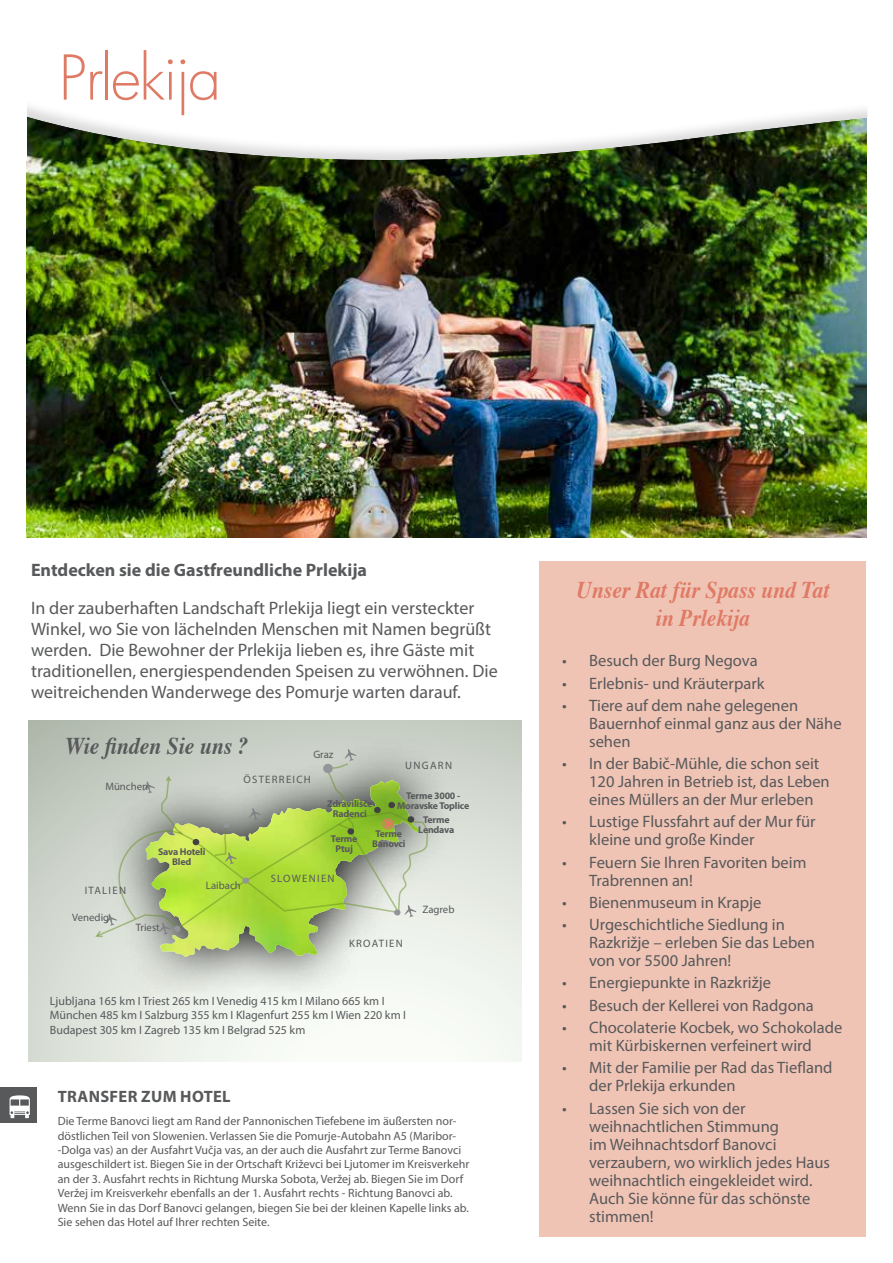
<style>
.page{position:relative;width:893px;height:1263px;background:#fff}
.page>*{position:absolute;margin:0;border:0;box-sizing:border-box;transform-origin:0 0}
.t1{font:300 60px "Futura";letter-spacing:-.025em;color:#df7a65}
.t2{font:italic 700 24px/27.6px "Times";color:#df7a65;text-align:center;scale:.9 1}
.t3{font:italic 700 24px "Times";color:#58595b;scale:.9 1}
.t4{font:18px/21px "Myriad Pro";color:#58595b}
.t5{font:700 18px "Myriad Pro";color:#58595b}
.t6{font:16.5px/18px "Myriad Pro";color:#58595b}
.t7{font:700 16.5px "Myriad Pro";letter-spacing:.02em;color:#58595b}
.t8{font:12px/14.4px "Myriad Pro";color:#58595b}
.t9{font:10.8px "Myriad Pro";letter-spacing:.12em;color:#58595b}
.t10{font:10.8px "Myriad Pro";letter-spacing:.065em;color:#58595b}
.t11{font:10.8px "Myriad Pro";color:#58595b}
.t12{font:700 9.9px/9.9px "Myriad Pro";letter-spacing:-.02em;color:#58595b;text-align:center}
</style>
<div class="page">
<div style="left:540px;top:561px;width:326px;height:675px;background:#f0c4b5"></div>
<img style="left:27px;top:237px;width:839px;height:300px">
<div style="left:0;top:1088px;width:36px;height:35px;background:#58595b"></div>
<svg style="left:10px;top:1095px;width:20px;height:23px"></svg>
<img style="left:26px;top:106px;width:841px;height:131px">
<div style="left:0;top:0;width:27px;height:160px;background:#fff"></div>
<svg style="left:28px;top:720px;width:494px;height:341px"></svg>
<svg style="left:102px;top:736px;width:358px;height:265px"></svg>
<svg style="left:145px;top:938px;width:274px;height:19px"></svg>
<svg style="left:94px;top:749px;width:335px;height:189px"></svg>
<div style="left:223px;top:822px;width:7px;height:6px;background:#939598;border-radius:50%"></div>
<div style="left:174px;top:926px;width:7px;height:6px;background:#939598;border-radius:50%"></div>
<div style="left:242px;top:877px;width:7px;height:7px;background:#939598;border-radius:50%"></div>
<h1 class="t1" style="left:59px;top:37px;width:164px">Prlekija</h1>
<p class="t5" style="left:31px;top:558px;width:338px">Entdecken sie die Gastfreundliche Prlekija</p>
<p class="t4" style="left:31px;top:597px;width:468px">In der zauberhaften Landschaft Prlekija liegt ein versteckter Winkel, wo Sie von lächelnden Menschen mit Namen begrüßt werden. Die Bewohner der Prlekija lieben es, ihre Gäste mit traditionellen, energiespendenden Speisen zu verwöhnen. Die weitreichenden Wanderwege des Pomurje warten darauf.</p>
<h2 class="t3" style="left:65px;top:724px;width:205px">Wie finden Sie uns ?</h2>
<p class="t10" style="left:313px;top:747px;width:22px">Graz</p>
<p class="t11" style="left:105px;top:779px;width:44px">München</p>
<p class="t9" style="left:243px;top:773px;width:69px">ÖSTERREICH</p>
<p class="t10" style="left:405px;top:759px;width:48px">UNGARN</p>
<p class="t9" style="left:85px;top:883px;width:43px">ITALIEN</p>
<p class="t11" style="left:72px;top:911px;width:38px">Venedig</p>
<p class="t12" style="left:158px;top:846px;width:49px">Sava Hoteli<br>Bled</p>
<p class="t10" style="left:136px;top:920px;width:26px">Triest</p>
<p class="t11" style="left:206px;top:879px;width:36px">Laibach</p>
<p class="t12" style="left:397px;top:790px;width:74px">Terme 3000 -<br>Moravske Toplice</p>
<p class="t12" style="left:327px;top:799px;width:47px">Zdravilišče<br>Radenci</p>
<p class="t12" style="left:418px;top:814px;width:38px">Terme<br>Lendava</p>
<p class="t12" style="left:372px;top:829px;width:35px">Terme<br>Banovci</p>
<p class="t12" style="left:331px;top:834px;width:28px">Terme<br>Ptuj</p>
<p class="t9" style="left:271px;top:872px;width:66px">SLOWENIEN</p>
<p class="t9" style="left:349px;top:937px;width:55px">KROATIEN</p>
<p class="t10" style="left:422px;top:903px;width:33px">Zagreb</p>
<p class="t8" style="left:50px;top:993px;width:358px">Ljubljana 165 km Ι Triest 265 km Ι Venedig 415 km Ι Milano 665 km Ι<br>München 485 km Ι Salzburg 355 km Ι Klagenfurt 255 km Ι Wien 220 km Ι<br>Budapest 305 km Ι Zagreb 135 km Ι Belgrad 525 km</p>
<p class="t7" style="left:58px;top:1086px;width:174px">TRANSFER ZUM HOTEL</p>
<p class="t8" style="left:58px;top:1114px;width:413px">Die Terme Banovci liegt am Rand der Pannonischen Tiefebene im äußersten nor&shy;döstlichen Teil von Slowenien. Verlassen Sie die Pomurje-Autobahn A5 (Maribor--Dolga vas) an der Ausfahrt Vučja vas, an der auch die Ausfahrt zur Terme Banovci ausgeschildert ist. Biegen Sie in der Ortschaft Križevci bei Ljutomer im Kreisverkehr an der 3. Ausfahrt rechts in Richtung Murska Sobota, Veržej ab. Biegen Sie im Dorf Veržej im Kreisverkehr ebenfalls an der 1. Ausfahrt rechts - Richtung Banovci ab.<br>Wenn Sie in das Dorf Banovci gelangen, biegen Sie bei der kleinen Kapelle links ab.<br>Sie sehen das Hotel auf Ihrer rechten Seite.</p>
<h2 class="t2" style="left:576px;top:574px;width:283px">Unser Rat für Spass und Tat in Prlekija</h2>
<p class="t6" style="left:562px;top:651px;width:197px">• Besuch der Burg Negova</p>
<p class="t6" style="left:562px;top:674px;width:204px">• Erlebnis- und Kräuterpark</p>
<p class="t6" style="left:589px;top:696px;width:254px;text-indent:-27px">• Tiere auf dem nahe gelegenen<br>Bauernhof einmal ganz aus der Nähe sehen</p>
<p class="t6" style="left:589px;top:754px;width:242px;text-indent:-27px">• In der Babič-Mühle, die schon seit<br>120 Jahren in Betrieb ist, das Leben eines Müllers an der Mur erleben</p>
<p class="t6" style="left:589px;top:813px;width:228px;text-indent:-27px">• Lustige Flussfahrt auf der Mur für kleine und große Kinder</p>
<p class="t6" style="left:589px;top:853px;width:219px;text-indent:-27px">• Feuern Sie Ihren Favoriten beim<br>Trabrennen an!</p>
<p class="t6" style="left:562px;top:893px;width:201px">• Bienenmuseum in Krapje</p>
<p class="t6" style="left:589px;top:915px;width:227px;text-indent:-27px">• Urgeschichtliche Siedlung in<br>Razkrižje – erleben Sie das Leben von vor 5500 Jahren!</p>
<p class="t6" style="left:562px;top:974px;width:210px">• Energiepunkte in Razkrižje</p>
<p class="t6" style="left:562px;top:996px;width:253px">• Besuch der Kellerei von Radgona</p>
<p class="t6" style="left:562px;top:1018px;width:282px;text-align:center">• Chocolaterie Kocbek, wo Schokolade mit Kürbiskernen verfeinert wird</p>
<p class="t6" style="left:589px;top:1058px;width:245px;text-indent:-27px">• Mit der Familie per Rad das Tiefland der Prlekija erkunden</p>
<p class="t6" style="left:589px;top:1099px;width:242px;text-indent:-27px">• Lassen Sie sich von der weihnachtlichen Stimmung<br>im Weihnachtsdorf Banovci verzaubern, wo wirklich jedes Haus weihnachtlich eingekleidet wird.<br>Auch Sie könne für das schönste stimmen!</p>
</div>
